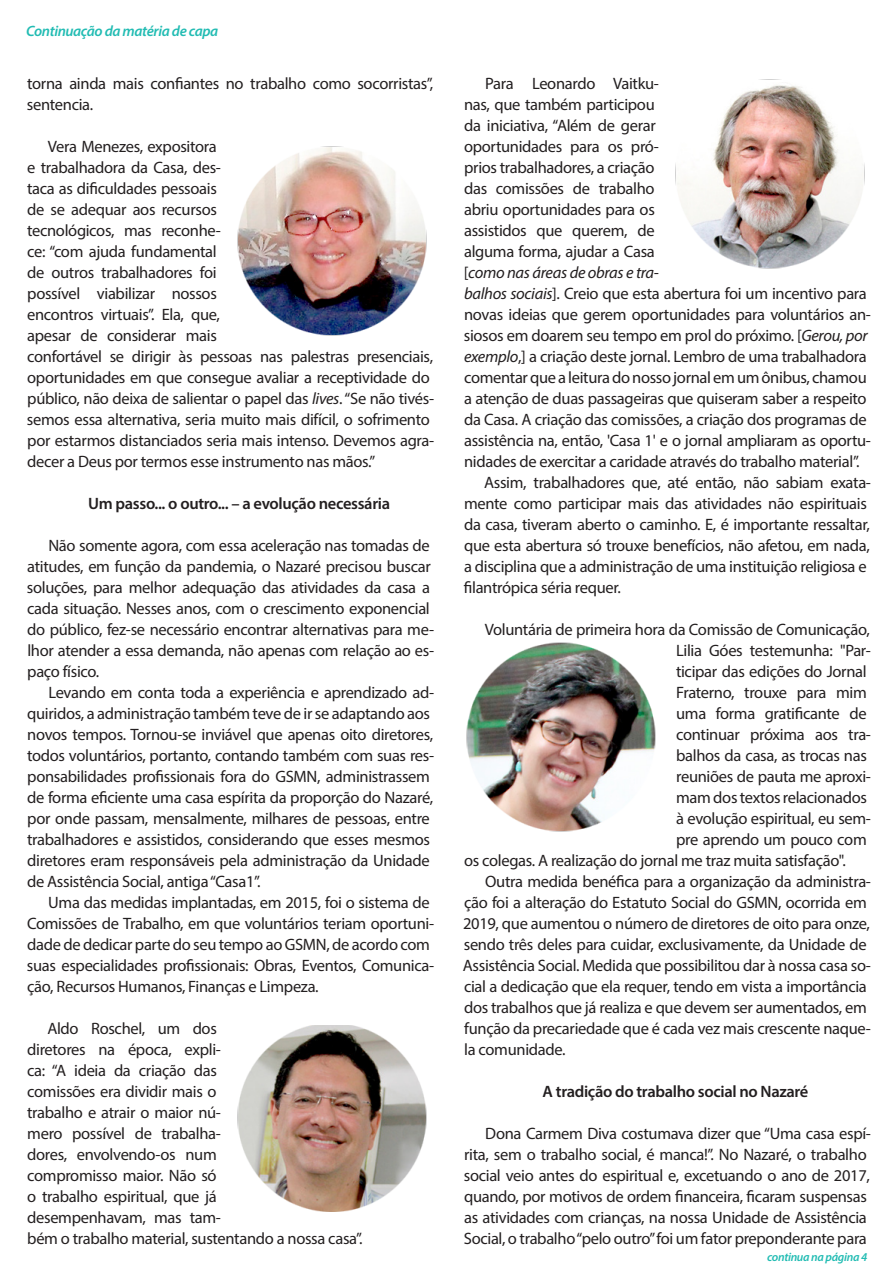
<style>
.page{position:relative;width:893px;height:1276px;background:#fff}
.page>*{position:absolute;margin:0;border:0;box-sizing:border-box;transform-origin:0 0}
.texto{font:16.5px/21px "Myriad Pro";letter-spacing:-.02em;color:#231f20}
.texto-2{font:600 16.5px "Myriad Pro";letter-spacing:-.02em;color:#231f20}
.t1{font:italic 600 15px "Myriad Pro";letter-spacing:-.025em;color:#22bcb3}
.texto-3{font:italic 600 12px "Myriad Pro";letter-spacing:-.025em;color:#22bcb3}
.s1{font-style:italic}
</style>
<div class="page">
<img style="left:237px;top:146px;width:190px;height:190px">
<img style="left:237px;top:1025px;width:190px;height:187px">
<img style="left:675px;top:79px;width:190px;height:190px">
<img style="left:466px;top:642px;width:190px;height:190px">
<p class="t1" style="left:26px;top:21px;width:194px">Continuação da matéria de capa</p>
<p class="texto" style="left:27px;top:73px;width:408px">torna ainda mais confiantes no trabalho como socorristas”, sentencia.</p>
<p class="texto" style="left:27px;top:136px;width:409px;text-indent:21px">Vera Menezes, expositora<br>e trabalhadora da Casa, des-<br>taca as dificuldades pessoais<br>de se adequar aos recursos<br>tecnológicos, mas reconhe-<br>ce: “com ajuda fundamental<br>de outros trabalhadores foi<br>possível viabilizar nossos<br>encontros virtuais”. Ela, que,<br>apesar de considerar mais<br>confortável se dirigir às pessoas nas palestras presenciais, oportunidades em que consegue avaliar a receptividade do público, não deixa de salientar o papel das <span class="s1">lives</span>. “Se não tivés&shy;semos essa alternativa, seria muito mais difícil, o sofrimento por estarmos distanciados seria mais intenso. Devemos agra&shy;decer a Deus por termos esse instrumento nas mãos.”</p>
<p class="texto-2" style="left:88px;top:493px;width:303px">Um passo... o outro... – a evolução necessária</p>
<p class="texto" style="left:27px;top:535px;width:409px;text-indent:21px">Não somente agora, com essa aceleração nas tomadas de atitudes, em função da pandemia, o Nazaré precisou buscar soluções, para melhor adequação das atividades da casa a cada situação. Nesses anos, com o crescimento exponencial do público, fez-se necessário encontrar alternativas para me&shy;lhor atender a essa demanda, não apenas com relação ao es&shy;paço físico.</p>
<p class="texto" style="left:27px;top:682px;width:409px;text-indent:21px">Levando em conta toda a experiência e aprendizado ad&shy;quiridos, a administração também teve de ir se adaptando aos novos tempos. Tornou-se inviável que apenas oito diretores, todos voluntários, portanto, contando também com suas res&shy;ponsabilidades profissionais fora do GSMN, administrassem de forma eficiente uma casa espírita da proporção do Nazaré, por onde passam, mensalmente, milhares de pessoas, entre trabalhadores e assistidos, considerando que esses mesmos diretores eram responsáveis pela administração da Unidade de Assistência Social, antiga “Casa1”.</p>
<p class="texto" style="left:27px;top:892px;width:409px;text-indent:21px">Uma das medidas implantadas, em 2015, foi o sistema de Comissões de Trabalho, em que voluntários teriam oportuni&shy;dade de dedicar parte do seu tempo ao GSMN, de acordo com suas especialidades profissionais: Obras, Eventos, Comunica&shy;ção, Recursos Humanos, Finanças e Limpeza.</p>
<p class="texto" style="left:27px;top:1018px;width:337px;text-indent:20px">Aldo Roschel, um dos<br>diretores na época, expli-<br>ca: “A ideia da criação das<br>comissões era dividir mais o<br>trabalho e atrair o maior nú-<br>mero possível de trabalha-<br>dores, envolvendo-os num<br>compromisso maior. Não só<br>o trabalho espiritual, que já<br>desempenhavam, mas tam-<br>bém o trabalho material, sustentando a nossa casa”.</p>
<p class="texto" style="left:464px;top:73px;width:409px;text-indent:21px">Para Leonardo Vaitku-<br>nas, que também participou<br>da iniciativa, “Além de gerar<br>oportunidades para os pró-<br>prios trabalhadores, a criação<br>das comissões de trabalho<br>abriu oportunidades para os<br>assistidos que querem, de<br>alguma forma, ajudar a Casa<br>[<span class="s1">como nas áreas de obras e tra-<br>balhos sociais</span>]. Creio que esta abertura foi um incentivo para novas ideias que gerem oportunidades para voluntários an&shy;siosos em doarem seu tempo em prol do próximo. [<span class="s1">Gerou, por exemplo</span>,] a criação deste jornal. Lembro de uma trabalhadora comentar que a leitura do nosso jornal em um ônibus, chamou a atenção de duas passageiras que quiseram saber a respeito da Casa. A criação das comissões, a criação dos programas de assistência na, então, 'Casa 1' e o jornal ampliaram as oportu&shy;nidades de exercitar a caridade através do trabalho material”.</p>
<p class="texto" style="left:464px;top:472px;width:409px;text-indent:20px">Assim, trabalhadores que, até então, não sabiam exata&shy;mente como participar mais das atividades não espirituais da casa, tiveram aberto o caminho. E, é importante ressaltar, que esta abertura só trouxe benefícios, não afetou, em nada, a disciplina que a administração de uma instituição religiosa e filantrópica séria requer.</p>
<p class="texto" style="left:485px;top:619px;width:387px">Voluntária de primeira hora da Comissão de Comunicação,</p>
<p class="texto" style="left:676px;top:640px;width:196px">Lilia Góes testemunha: "Par-</p>
<p class="texto" style="left:676px;top:661px;width:192px">ticipar das edições do Jornal</p>
<p class="texto" style="left:676px;top:682px;width:192px">Fraterno, trouxe para mim</p>
<p class="texto" style="left:676px;top:703px;width:192px">uma forma gratificante de</p>
<p class="texto" style="left:676px;top:724px;width:196px">continuar próxima aos tra-</p>
<p class="texto" style="left:676px;top:745px;width:192px">balhos da casa, as trocas nas</p>
<p class="texto" style="left:676px;top:766px;width:196px">reuniões de pauta me aproxi-</p>
<p class="texto" style="left:676px;top:787px;width:192px">mam dos textos relacionados</p>
<p class="texto" style="left:676px;top:808px;width:196px">à evolução espiritual, eu sem-</p>
<p class="texto" style="left:676px;top:829px;width:192px">pre aprendo um pouco com</p>
<p class="texto" style="left:464px;top:850px;width:383px">os colegas. A realização do jornal me traz muita satisfação".</p>
<p class="texto" style="left:463px;top:871px;width:410px;text-indent:22px">Outra medida benéfica para a organização da administra&shy;ção foi a alteração do Estatuto Social do GSMN, ocorrida em 2019, que aumentou o número de diretores de oito para onze, sendo três deles para cuidar, exclusivamente, da Unidade de Assistência Social. Medida que possibilitou dar à nossa casa so&shy;cial a dedicação que ela requer, tendo em vista a importância dos trabalhos que já realiza e que devem ser aumentados, em função da precariedade que é cada vez mais crescente naque&shy;la comunidade.</p>
<p class="texto-2" style="left:543px;top:1081px;width:267px">A tradição do trabalho social no Nazaré</p>
<p class="texto" style="left:464px;top:1123px;width:409px;text-indent:22px">Dona Carmem Diva costumava dizer que “Uma casa espí&shy;rita, sem o trabalho social, é manca!”. No Nazaré, o trabalho social veio antes do espiritual e, excetuando o ano de 2017, quando, por motivos de ordem financeira, ficaram suspensas as atividades com crianças, na nossa Unidade de Assistência Social, o trabalho “pelo outro” foi um fator preponderante para</p>
<p class="texto-3" style="left:767px;top:1249px;width:102px">continua na página 4</p>
</div>
